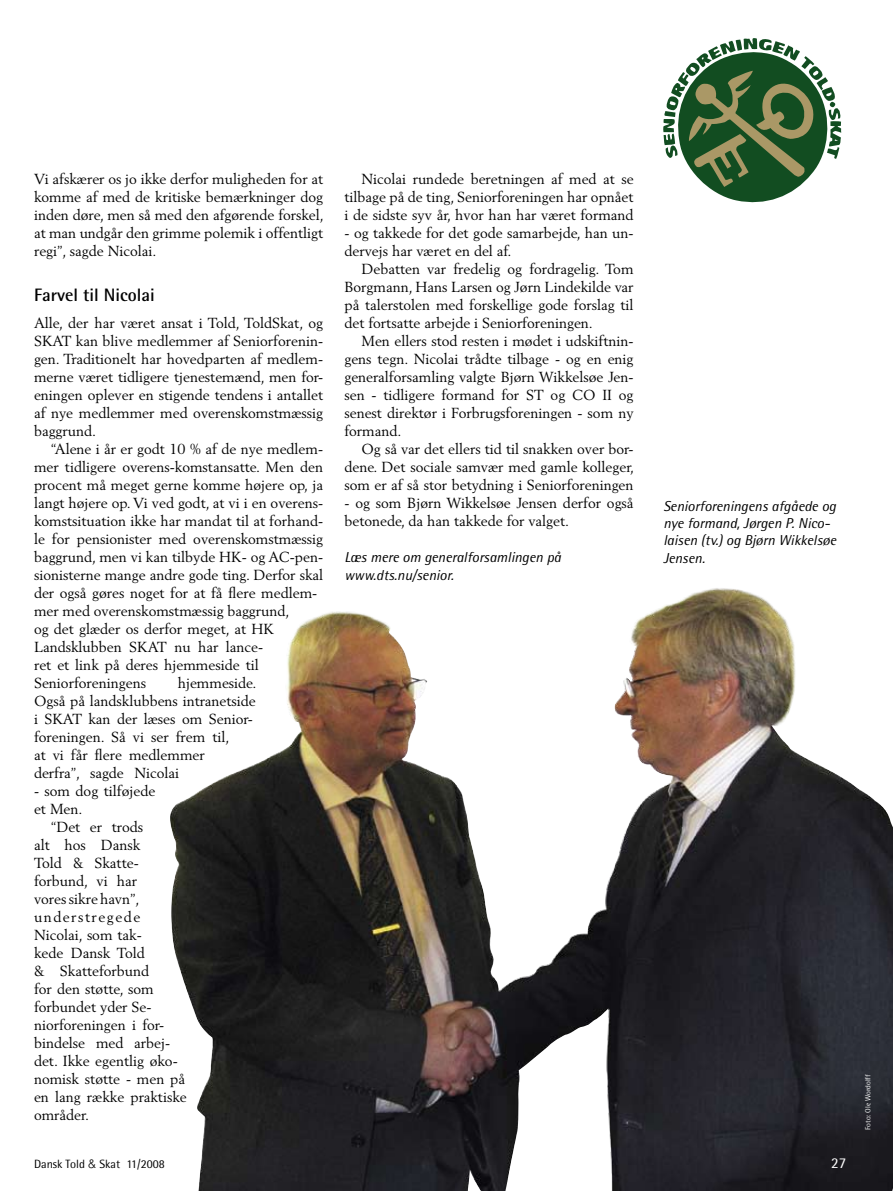
<style>
.page{position:relative;width:893px;height:1191px;background:#fff}
.page>*{position:absolute;margin:0;border:0;box-sizing:border-box;transform-origin:0 0}
.t1{font:700 18px "Rotis Semi Sans";color:#000}
.t2{font:15px "Rotis Semi Sans";color:#fff}
.t3{font:14.4px/18px "Berling";color:#000;text-align:justify}
.t4{font:italic 14.4px/17.2px "Rotis Semi Sans";color:#000}
.t5{font:12px "Rotis Semi Sans";color:#000}
.t6{font:7.5px "Rotis Semi Sans";color:#fff}
.s1{font-family:"Helvetica";font-weight:300}
</style>
<div class="page">
<img style="left:170px;top:588px;width:723px;height:603px">
<svg style="left:663px;top:38px;width:178px;height:165px"></svg>
<p class="t3" style="left:34px;top:169px;width:291px">Vi afskærer os jo ikke derfor muligheden for at komme af med de kritiske bemærkninger dog inden døre, men så med den afgørende forskel, at man undgår den grimme polemik i offentligt regi”, sagde Nicolai.</p>
<p class="t1" style="left:34px;top:284px;width:122px">Farvel til Nicolai</p>
<p class="t3" style="left:34px;top:313px;width:291px">Alle, der har været ansat i Told, ToldSkat, og SKAT kan blive medlemmer af Seniorforenin&shy;gen. Traditionelt har hovedparten af medlem&shy;merne været tidligere tjenestemænd, men for&shy;eningen oplever en stigende tendens i antallet af nye medlemmer med overenskomstmæssig baggrund.</p>
<p class="t3" style="left:34px;top:439px;width:291px;text-align:left;text-indent:17px">“Alene i år er godt 10 % af de nye medlem&shy;mer tidligere overens‑komstansatte. Men den procent må meget gerne komme højere op, ja langt højere op. Vi ved godt, at vi i en overens&shy;komstsituation ikke har mandat til at forhand&shy;le for pensionister med overenskomstmæssig baggrund, men vi kan tilbyde HK‑ og AC‑pen&shy;sionisterne mange andre gode ting. Derfor skal der også gøres noget for at få flere medlem&shy;mer med overenskomstmæssig baggrund,<br>og det glæder os derfor meget, at HK Landsklubben SKAT nu har lance-<br>ret et link på deres hjemmeside til Seniorforeningens</p>
<p class="t3" style="left:34px;top:673px;width:224px;text-align:left;text-indent:144px">hjemmeside.<br>Også på landsklubbens intranetside i SKAT kan der læses om Senior&shy;foreningen. Så vi ser frem til,<br>at vi får flere medlemmer<br>derfra”, sagde Nicolai</p>
<p class="t3" style="left:34px;top:781px;width:123px">- som dog tilføjede et Men.</p>
<p class="t3" style="left:34px;top:817px;width:154px;text-align:left;text-indent:17px">“Det er trods<br>alt hos Dansk<br>Told &amp; Skatte&shy;forbund, vi har<br>vores sikre havn”, understregede<br>Nicolai, som tak-<br>kede Dansk Told<br>&amp; Skatteforbund<br>for den støtte, som forbundet yder Se-- niorforeningen i for&shy;bindelse med arbej&shy;det. Ikke egentlig øko&shy;nomisk støtte - men på en lang række praktiske områder.</p>
<p class="t3" style="left:344px;top:169px;width:291px;text-indent:17px">Nicolai rundede beretningen af med at se tilbage på de ting, Seniorforeningen har opnået i de sidste syv år, hvor han har været formand</p>
<p class="t3" style="left:344px;top:223px;width:291px">- og takkede for det gode samarbejde, han un&shy;dervejs har været en del af.</p>
<p class="t3" style="left:344px;top:259px;width:291px;text-indent:17px">Debatten var fredelig og fordragelig. Tom Borgmann, Hans Larsen og Jørn Lindekilde var på talerstolen med forskellige gode forslag til det fortsatte arbejde i Seniorforeningen.</p>
<p class="t3" style="left:344px;top:331px;width:291px;text-indent:17px">Men ellers stod resten i mødet i udskiftnin&shy;gens tegn. Nicolai trådte tilbage - og en enig generalforsamling valgte Bjørn Wikkelsøe Jen&shy;sen - tidligere formand for ST og CO II og senest direktør i Forbrugsforeningen - som ny formand.</p>
<p class="t3" style="left:344px;top:439px;width:291px;text-indent:17px">Og så var det ellers tid til snakken over bor&shy;dene. Det sociale samvær med gamle kolleger, som er af så stor betydning i Seniorforeningen</p>
<p class="t3" style="left:344px;top:493px;width:291px">- og som Bjørn Wikkelsøe Jensen derfor også betonede, da han takkede for valget.</p>
<p class="t4" style="left:344px;top:548px;width:218px;line-height:18px">Læs mere om generalforsamlingen på www.dts.nu/senior.</p>
<p class="t4" style="left:663px;top:497px;width:174px">Seniorforeningens afgåede og nye formand, Jørgen P. Nico&shy;laisen (tv.) og Bjørn Wikkelsøe<br>Jensen.</p>
<p class="t5" style="left:34px;top:1157px;width:132px">Dansk Told <span class="s1">&amp;</span> Skat 11/2008</p>
<p class="t2" style="left:831px;top:1154px;width:17px">27</p>
<p class="t6" style="left:863px;top:1130px;width:57px;rotate:-90deg">Foto: Ole Wordolff</p>
</div>
